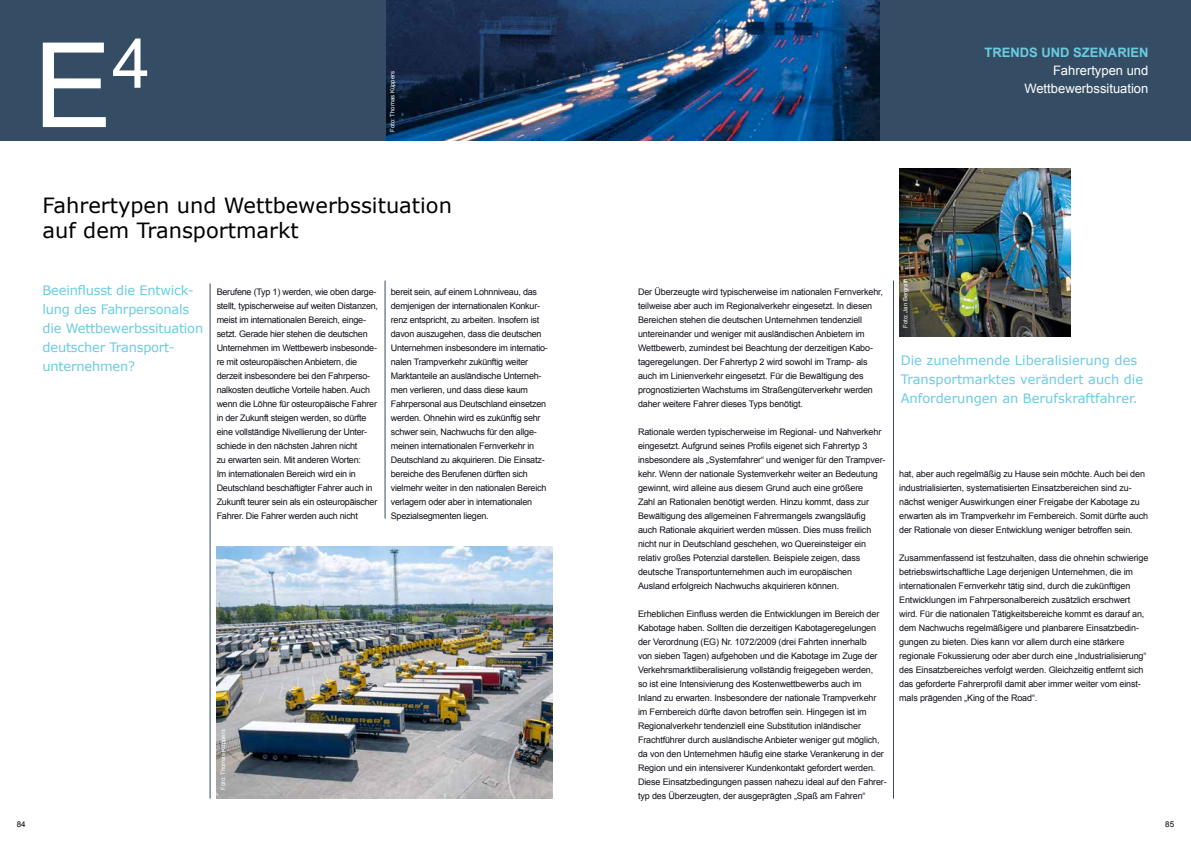
<style>
.page{position:relative;width:1191px;height:842px;background:#fff}
.page>*{position:absolute;margin:0;border:0;box-sizing:border-box;transform-origin:0 0}
.t1{font:118px "Arial";color:#fff}
.t2{font:21px/25px "Verdana";color:#000}
.t3{font:13px/19px "Verdana";color:#6acce1}
.t4{font:13px/18px "Arial";color:#fff;text-align:right}
.t5{font:700 13px "Arial";color:#6acce1}
.t6{font:9px/14px "Arial";letter-spacing:-.015em;color:#0f1019}
.t7{font:8px "Arial";color:#000}
.t8{font:6px "Arial";color:#fff}
</style>
<div class="page">
<div style="left:0;top:0;width:1191px;height:141px;background:#354d64"></div>
<img style="left:217px;top:547px;width:336px;height:252px">
<hr style="left:210px;top:283px;width:1px;height:516px;background:#354d64">
<hr style="left:385px;top:281px;width:1px;height:238px;background:#354d64">
<img style="left:386px;top:0;width:493px;height:141px">
<hr style="left:893px;top:281px;width:1px;height:518px;background:#354d64">
<img style="left:899px;top:169px;width:171px;height:168px">
<h1 class="t1" style="left:33px;top:8px;width:118px">E<sup>4</sup></h1>
<h3 class="t5" style="left:984px;top:43px;width:18px">TREND</h3>
<h3 class="t5" style="left:1029px;top:43px;width:54px">S UND SZENARIEN</h3>
<h3 class="t4" style="left:1024px;top:61px;width:126px">Fahrertypen und<br>Wettbewerbssituation</h3>
<p class="t8" style="left:388px;top:132px;width:62px;rotate:-90deg">Foto: Thomas Küppers</p>
<h2 class="t2" style="left:43px;top:193px;width:411px">Fahrertypen und Wettbewerbssituation auf dem Transportmarkt</h2>
<h3 class="t3" style="left:43px;top:280px;width:162px">Beeinflusst die Entwick&shy;lung des Fahrpersonals die Wettbewerbssituation deutscher Transport&shy;unternehmen?</h3>
<p class="t6" style="left:217px;top:284px;width:163px">Berufene (Typ 1) werden, wie oben darge&shy;stellt, typischerweise auf weiten Distanzen, meist im internationalen Bereich, einge&shy;setzt. Gerade hier stehen die deutschen Unternehmen im Wettbewerb insbesonde&shy;re mit osteuropäischen Anbietern, die derzeit insbesondere bei den Fahrperso&shy;nalkosten deutliche Vorteile haben. Auch wenn die Löhne für osteuropäische Fahrer in der Zukunft steigen werden, so dürfte eine vollständige Nivellierung der Unter&shy;schiede in den nächsten Jahren nicht<br>zu erwarten sein. Mit anderen Worten:<br>Im internationalen Bereich wird ein in Deutschland beschäftigter Fahrer auch in Zukunft teurer sein als ein osteuropäischer Fahrer. Die Fahrer werden auch nicht</p>
<p class="t8" style="left:219px;top:790px;width:62px;rotate:-90deg">Foto: Thomas Küppers</p>
<p class="t6" style="left:391px;top:284px;width:159px">bereit sein, auf einem Lohnniveau, das demjenigen der internationalen Konkur&shy;renz entspricht, zu arbeiten. Insofern ist davon auszugehen, dass die deutschen Unternehmen insbesondere im internatio&shy;nalen Trampverkehr zukünftig weiter Marktanteile an ausländische Unterneh&shy;men verlieren, und dass diese kaum Fahrpersonal aus Deutschland einsetzen werden. Ohnehin wird es zukünftig sehr schwer sein, Nachwuchs für den allge&shy;meinen internationalen Fernverkehr in Deutschland zu akquirieren. Die Einsatz&shy;bereiche des Berufenen dürften sich vielmehr weiter in den nationalen Bereich verlagern oder aber in internationalen Spezialsegmenten liegen.</p>
<p class="t6" style="left:638px;top:285px;width:246px">Der Überzeugte wird typischerweise im nationalen Fernverkehr, teilweise aber auch im Regionalverkehr eingesetzt. In diesen Bereichen stehen die deutschen Unternehmen tendenziell untereinander und weniger mit ausländischen Anbietern im Wettbewerb, zumindest bei Beachtung der derzeitigen Kabo&shy;tageregelungen. Der Fahrertyp 2 wird sowohl im Tramp- als auch im Linienverkehr eingesetzt. Für die Bewältigung des prognostizierten Wachstums im Straßengüterverkehr werden daher weitere Fahrer dieses Typs benötigt.</p>
<p class="t6" style="left:638px;top:425px;width:249px">Rationale werden typischerweise im Regional- und Nahverkehr eingesetzt. Aufgrund seines Profils eigenet sich Fahrertyp 3 insbesondere als „Systemfahrer“ und weniger für den Trampver&shy;kehr. Wenn der nationale Systemverkehr weiter an Bedeutung gewinnt, wird alleine aus diesem Grund auch eine größere<br>Zahl an Rationalen benötigt werden. Hinzu kommt, dass zur Bewältigung des allgemeinen Fahrermangels zwangsläufig auch Rationale akquiriert werden müssen. Dies muss freilich nicht nur in Deutschland geschehen, wo Quereinsteiger ein relativ großes Potenzial darstellen. Beispiele zeigen, dass deutsche Transportunternehmen auch im europäischen Ausland erfolgreich Nachwuchs akquirieren können.</p>
<p class="t6" style="left:638px;top:607px;width:250px">Erheblichen Einfluss werden die Entwicklungen im Bereich der Kabotage haben. Sollten die derzeitigen Kabotageregelungen der Verordnung (EG) Nr. 1072/2009 (drei Fahrten innerhalb<br>von sieben Tagen) aufgehoben und die Kabotage im Zuge der Verkehrsmarktliberalisierung vollständig freigegeben werden,<br>so ist eine Intensivierung des Kostenwettbewerbs auch im Inland zu erwarten. Insbesondere der nationale Trampverkehr im Fernbereich dürfte davon betroffen sein. Hingegen ist im Regionalverkehr tendenziell eine Substitution inländischer Frachtführer durch ausländische Anbieter weniger gut möglich, da von den Unternehmen häufig eine starke Verankerung in der Region und ein intensiverer Kundenkontakt gefordert werden.<br>Diese Einsatzbedingungen passen nahezu ideal auf den Fahrer&shy;typ des Überzeugten, der ausgeprägten „Spaß am Fahren“</p>
<p class="t8" style="left:901px;top:328px;width:51px;rotate:-90deg">Foto: Jan Bergrath</p>
<h3 class="t3" style="left:900px;top:350px;width:244px">Die zunehmende Liberalisierung des<br>Transportmarktes verändert auch die<br>Anforderungen an Berufskraftfahrer.</h3>
<p class="t6" style="left:899px;top:467px;width:250px">hat, aber auch regelmäßig zu Hause sein möchte. Auch bei den industrialisierten, systematisierten Einsatzbereichen sind zu&shy;nächst weniger Auswirkungen einer Freigabe der Kabotage zu erwarten als im Trampverkehr im Fernbereich. Somit dürfte auch der Rationale von dieser Entwicklung weniger betroffen sein.</p>
<p class="t6" style="left:899px;top:551px;width:251px">Zusammenfassend ist festzuhalten, dass die ohnehin schwierige betriebswirtschaftliche Lage derjenigen Unternehmen, die im internationalen Fernverkehr tätig sind, durch die zukünftigen Entwicklungen im Fahrpersonalbereich zusätzlich erschwert wird. Für die nationalen Tätigkeitsbereiche kommt es darauf an, dem Nachwuchs regelmäßigere und planbarere Einsatzbedin&shy;gungen zu bieten. Dies kann vor allem durch eine stärkere regionale Fokussierung oder aber durch eine „Industrialisierung“ des Einsatzbereiches verfolgt werden. Gleichzeitig entfernt sich das geforderte Fahrerprofil damit aber immer weiter vom einst&shy;mals prägenden „King of the Road“.</p>
<p class="t7" style="left:17px;top:818px;width:10px">84</p>
<p class="t7" style="left:1165px;top:818px;width:10px">85</p>
</div>
